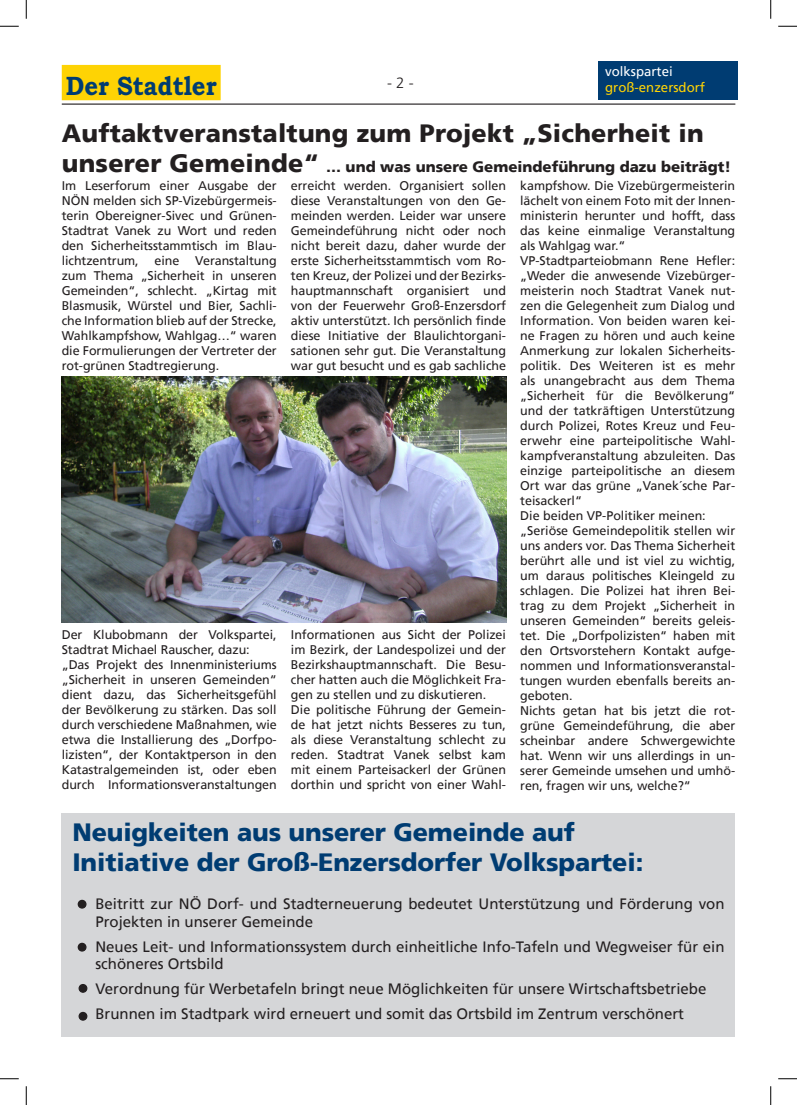
<style>
.page{position:relative;width:797px;height:1105px;background:#fff}
.page>*{position:absolute;margin:0;border:0;box-sizing:border-box;transform-origin:0 0}
.t1{font:900 25px/30px "Frutiger";letter-spacing:-.005em;color:#003c72}
.t2{font:900 25px "Frutiger";letter-spacing:.01em;color:#231f20}
.t3{font:15px/17.5px "Frutiger";color:#231f20}
.t4{font:900 15px "Frutiger";color:#231f20}
.t5{font:300 15px "Frutiger";color:#231f20}
.t6{font:13.25px "Frutiger";color:#fed304}
.t7{font:13.25px "Frutiger";color:#fff}
.t8{font:12.5px/15px "Frutiger";letter-spacing:-.005em;color:#231f20;text-align:justify}
.s1{font-size:25px}
</style>
<div class="page">
<div style="left:62px;top:813px;width:673px;height:223px;background:#d5d6d8"></div>
<div style="left:62px;top:66px;width:158px;height:34px;background:#fed304"></div>
<div style="left:62px;top:65px;width:159px;height:35px;border:1px solid #fed304"></div>
<hr style="left:62px;top:104px;width:673px;height:1px;background:#231f20">
<div style="left:598px;top:61px;width:139px;height:39px;background:#003c72"></div>
<img style="left:62px;top:376px;width:444px;height:246px">
<div style="left:78px;top:900px;width:8px;height:8px;background:#231f20;border-radius:50%"></div>
<div style="left:78px;top:900px;width:8px;height:9px;border:1px solid #231f20;border-radius:50%"></div>
<div style="left:78px;top:943px;width:8px;height:8px;background:#231f20;border-radius:50%"></div>
<div style="left:78px;top:943px;width:8px;height:8px;border:1px solid #231f20;border-radius:50%"></div>
<div style="left:79px;top:984px;width:8px;height:8px;background:#231f20;border-radius:50%"></div>
<div style="left:79px;top:984px;width:8px;height:9px;border:1px solid #231f20;border-radius:50%"></div>
<div style="left:79px;top:1012px;width:8px;height:8px;background:#231f20;border-radius:50%"></div>
<div style="left:79px;top:1012px;width:8px;height:9px;border:1px solid #231f20;border-radius:50%"></div>
<svg style="left:0;top:25px;width:19px;height:2px"></svg>
<svg style="left:778px;top:25px;width:19px;height:2px"></svg>
<svg style="left:0;top:1078px;width:19px;height:1px"></svg>
<svg style="left:778px;top:1078px;width:19px;height:1px"></svg>
<svg style="left:25px;top:0;width:2px;height:19px"></svg>
<svg style="left:25px;top:1086px;width:2px;height:19px"></svg>
<svg style="left:770px;top:0;width:1px;height:19px"></svg>
<svg style="left:770px;top:1086px;width:1px;height:19px"></svg>
<p class="t5" style="left:387px;top:74px;width:28px">- 2 -</p>
<p class="t7" style="left:605px;top:64px;width:69px">volkspartei</p>
<p class="t6" style="left:605px;top:79px;width:101px">groß-enzersdorf</p>
<h1 class="t2" style="left:62px;top:119px;width:643px">Auftaktveranstaltung zum Projekt „Sicherheit in</h1>
<p class="t4" style="left:62px;top:158px;width:671px"><span class="s1">unserer Gemeinde“</span> … und was unsere Gemeindeführung dazu beiträgt!</p>
<p class="t8" style="left:520px;top:178px;width:216px;text-align:left">kampfshow. Die Vizebürgermeisterin lächelt von einem Foto mit der Innen&shy;ministerin herunter und hofft, dass das keine einmalige Veranstaltung als Wahlgag war.“ VP-Stadtparteiobmann Rene Hefler: „Weder die anwesende Vizebürger&shy;meisterin noch Stadtrat Vanek nut&shy;zen die Gelegenheit zum Dialog und Information. Von beiden waren kei&shy;ne Fragen zu hören und auch keine Anmerkung zur lokalen Sicherheits&shy;politik. Des Weiteren ist es mehr als unangebracht aus dem Thema „Sicherheit für die Bevölkerung“ und der tatkräftigen Unterstützung durch Polizei, Rotes Kreuz und Feu&shy;erwehr eine parteipolitische Wahl&shy;kampfveranstaltung abzuleiten. Das einzige parteipolitische an diesem Ort war das grüne „Vanek´sche Par&shy;teisackerl“<br>Die beiden VP-Politiker meinen: „Seriöse Gemeindepolitik stellen wir uns anders vor. Das Thema Sicherheit berührt alle und ist viel zu wichtig, um daraus politisches Kleingeld zu schlagen. Die Polizei hat ihren Bei&shy;trag zu dem Projekt „Sicherheit in unseren Gemeinden“ bereits geleis&shy;tet. Die „Dorfpolizisten“ haben mit den Ortsvorstehern Kontakt aufge&shy;nommen und Informationsveranstal&shy;tungen wurden ebenfalls bereits an&shy;geboten.<br>Nichts getan hat bis jetzt die rot&shy;grüne Gemeindeführung, die aber scheinbar andere Schwergewichte hat. Wenn wir uns allerdings in un&shy;serer Gemeinde umsehen und umhö&shy;ren, fragen wir uns, welche?“</p>
<h1 class="t1" style="left:72px;top:817px;width:572px">Neuigkeiten aus unserer Gemeinde auf<br>Initiative der Groß-Enzersdorfer Volkspartei:</h1>
<p class="t3" style="left:95px;top:895px;width:630px">Beitritt zur NÖ Dorf- und Stadterneuerung bedeutet Unterstützung und Förderung von<br>Projekten in unserer Gemeinde</p>
<p class="t3" style="left:95px;top:938px;width:630px">Neues Leit- und Informationssystem durch einheitliche Info-Tafeln und Wegweiser für ein schöneres Ortsbild</p>
<p class="t3" style="left:95px;top:977px;width:612px;line-height:25px">Verordnung für Werbetafeln bringt neue Möglichkeiten für unsere Wirtschaftsbetriebe<br>Brunnen im Stadtpark wird erneuert und somit das Ortsbild im Zentrum verschönert</p>
<p class="t8" style="left:62px;top:178px;width:216px">Im Leserforum einer Ausgabe der NÖN melden sich SP-Vizebürgermeis&shy;terin Obereigner-Sivec und Grünen-Stadtrat Vanek zu Wort und reden den Sicherheitsstammtisch im Blau&shy;lichtzentrum,</p>
<p class="t8" style="left:291px;top:178px;width:216px">erreicht werden. Organisiert sollen diese Veranstaltungen von den Ge&shy;meinden werden. Leider war unsere Gemeindeführung nicht oder noch nicht bereit dazu, daher wurde der erste Sicherheitsstammtisch vom Ro&shy;ten Kreuz, der Polizei und der Bezirks&shy;hauptmannschaft organisiert und von der Feuerwehr Groß-Enzersdorf aktiv unterstützt. Ich persönlich finde diese Initiative der Blaulichtorgani&shy;sationen sehr gut. Die Veranstaltung war gut besucht und es gab sachliche</p>
<p class="t8" style="left:62px;top:253px;width:216px;text-indent:134px">Veranstaltung zum Thema „Sicherheit in unseren Gemeinden“, schlecht. „Kirtag mit Blasmusik, Würstel und Bier, Sachli&shy;che Information blieb auf der Strecke, Wahlkampfshow, Wahlgag…“ waren die Formulierungen der Vertreter der rot-grünen Stadtregierung.</p>
<p class="t8" style="left:155px;top:253px;width:26px">eine</p>
<p class="t8" style="left:291px;top:627px;width:216px;text-align:left">Informationen aus Sicht der Polizei im Bezirk, der Landespolizei und der Bezirkshauptmannschaft. Die Besu&shy;cher hatten auch die Möglichkeit Fra&shy;gen zu stellen und zu diskutieren.<br>Die politische Führung der Gemein&shy;de hat jetzt nichts Besseres zu tun, als diese Veranstaltung schlecht zu reden. Stadtrat Vanek selbst kam mit einem Parteisackerl der Grünen dorthin und spricht von einer Wahl-</p>
<p class="t8" style="left:62px;top:627px;width:216px;text-align:left">Der Klubobmann der Volkspartei, Stadtrat Michael Rauscher, dazu: „Das Projekt des Innenministeriums „Sicherheit in unseren Gemeinden“ dient dazu, das Sicherheitsgefühl der Bevölkerung zu stärken. Das soll durch verschiedene Maßnahmen, wie etwa die Installierung des „Dorfpo&shy;lizisten“, der Kontaktperson in den Katastralgemeinden ist, oder eben durch Informationsveranstaltungen</p>
</div>
